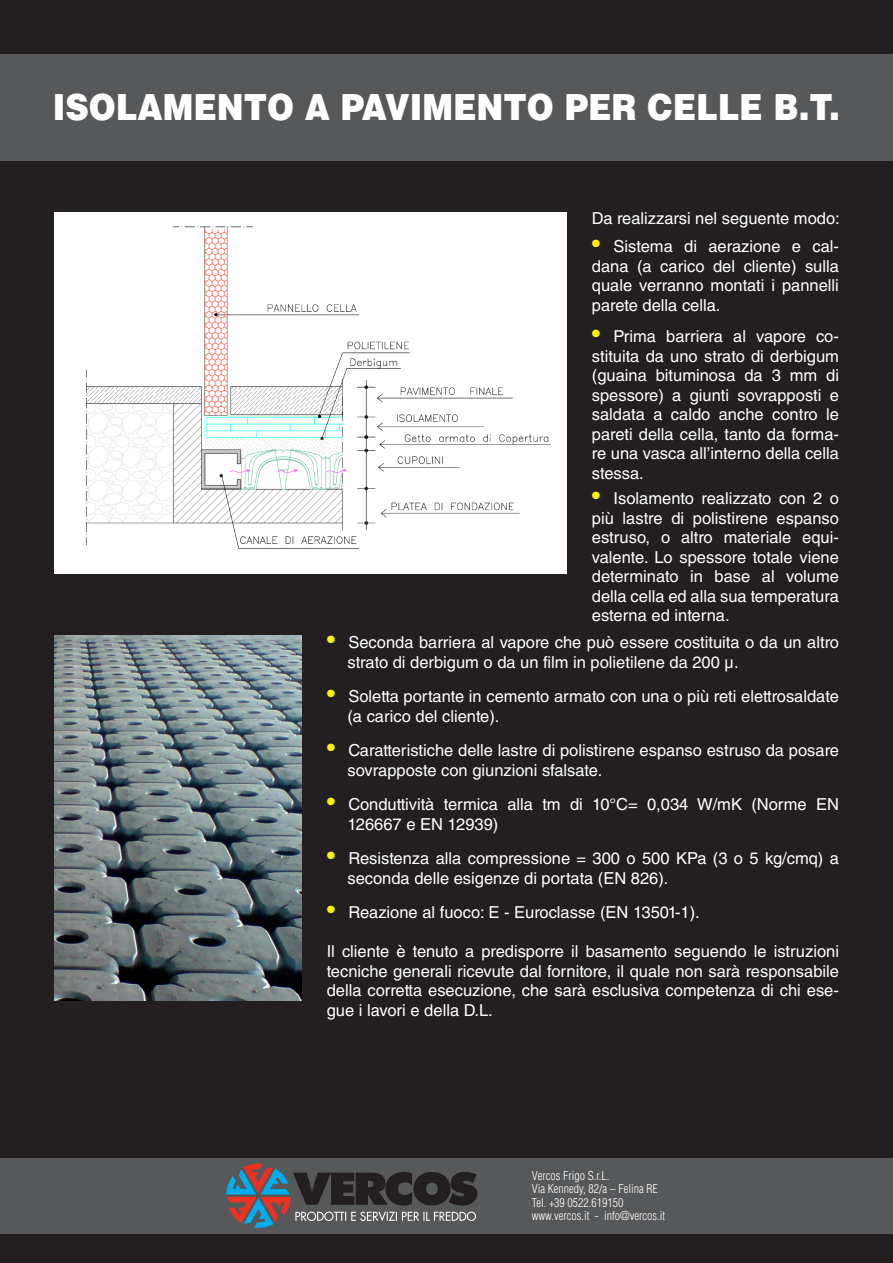
<style>
.page{position:relative;width:893px;height:1263px;background:#231f20}
.page>*{position:absolute;margin:0;border:0;box-sizing:border-box;transform-origin:0 0}
.Titolo{font:900 36px "Helvetica LT Std";color:#fff;scale:.9 1}
.Corpo_testo_14_int_a{font:16.5px/19.5px "Helvetica LT Std";color:#fff}
.t1{font:300 condensed 12px/13.5px "Helvetica LT Std";color:#fff}
.s1{font-size:24px;color:#fff101}
</style>
<div class="page">
<div style="left:0;top:54px;width:893px;height:106px;background:#57585a"></div>
<div style="left:0;top:1158px;width:893px;height:75px;background:#57585a"></div>
<svg style="left:226px;top:1163px;width:251px;height:65px"></svg>
<img style="left:54px;top:213px;width:512px;height:360px">
<img style="left:54px;top:636px;width:247px;height:365px">
<p class="Titolo" style="left:53px;top:84px;width:876px">ISOLAMENTO A PAVIMENTO PER CELLE B.T.</p>
<p class="Corpo_testo_14_int_a" style="left:592px;top:209px;width:249px">Da realizzarsi nel seguente modo:</p>
<p class="Corpo_testo_14_int_a" style="left:592px;top:236px;width:249px;text-align:justify"><span class="s1">•</span> Sistema di aerazione e cal&shy;dana (a carico del cliente) sulla quale verranno montati i pannelli parete della cella.</p>
<p class="Corpo_testo_14_int_a" style="left:592px;top:326px;width:249px;text-align:justify"><span class="s1">•</span> Prima barriera al vapore co&shy;stituita da uno strato di derbigum (guaina bituminosa da 3 mm di spessore) a giunti sovrapposti e saldata a caldo anche contro le pareti della cella, tanto da forma&shy;re una vasca all’interno della cella stessa.</p>
<p class="Corpo_testo_14_int_a" style="left:592px;top:488px;width:249px;text-align:justify"><span class="s1">•</span> Isolamento realizzato con 2 o più lastre di polistirene espanso estruso, o altro materiale equi&shy;valente. Lo spessore totale viene determinato in base al volume della cella ed alla sua temperatura esterna ed interna.</p>
<p class="Corpo_testo_14_int_a" style="left:347px;top:632px;width:493px;text-indent:-21px"><span class="s1">•</span> Seconda barriera al vapore che può essere costituita o da un altro strato di derbigum o da un film in polietilene da 200 µ.</p>
<p class="Corpo_testo_14_int_a" style="left:347px;top:686px;width:493px;text-indent:-21px"><span class="s1">•</span> Soletta portante in cemento armato con una o più reti elettrosaldate (a carico del cliente).</p>
<p class="Corpo_testo_14_int_a" style="left:347px;top:740px;width:493px;text-indent:-21px"><span class="s1">•</span> Caratteristiche delle lastre di polistirene espanso estruso da posare sovrapposte con giunzioni sfalsate.</p>
<p class="Corpo_testo_14_int_a" style="left:347px;top:794px;width:493px;text-indent:-21px"><span class="s1">•</span> Conduttività termica alla tm di 10°C= 0,034 W/mK (Norme EN<br>126667 e EN 12939)</p>
<p class="Corpo_testo_14_int_a" style="left:347px;top:848px;width:493px;text-indent:-21px"><span class="s1">•</span> Resistenza alla compressione = 300 o 500 KPa (3 o 5 kg/cmq) a seconda delle esigenze di portata (EN 826).</p>
<p class="Corpo_testo_14_int_a" style="left:327px;top:902px;width:375px"><span class="s1">•</span> Reazione al fuoco: E - Euroclasse (EN 13501-1).</p>
<p class="Corpo_testo_14_int_a" style="left:327px;top:941px;width:514px;text-align:justify">Il cliente è tenuto a predisporre il basamento seguendo le istruzioni tecniche generali ricevute dal fornitore, il quale non sarà responsabile della corretta esecuzione, che sarà esclusiva competenza di chi ese&shy;gue i lavori e della D.L.</p>
<p class="t1" style="left:532px;top:1168px;width:135px">Vercos Frigo S.r.L.<br>Via Kennedy, 82/a – Felina RE<br>Tel. +39 0522.619150 www.vercos.it - info@vercos.it</p>
</div>
